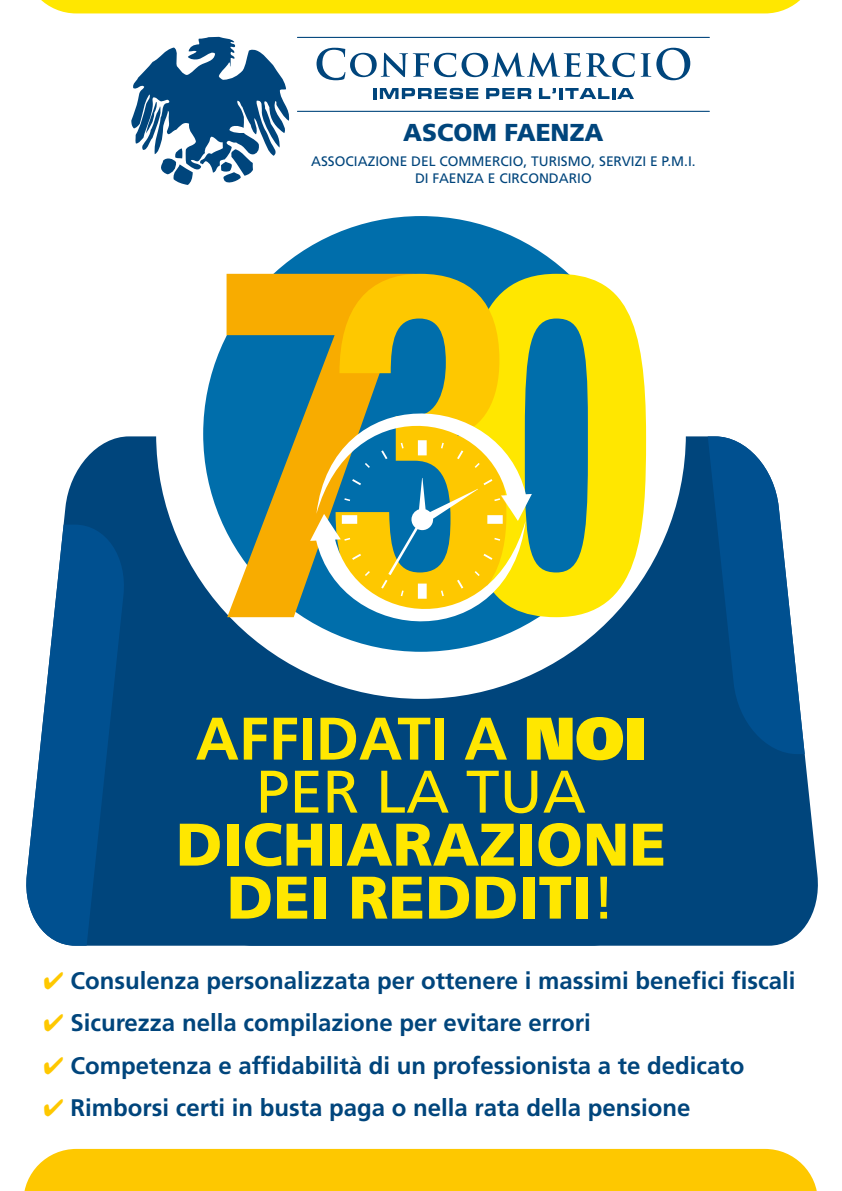
<style>
.page{position:relative;width:842px;height:1191px;background:#fff}
.page>*{position:absolute;margin:0;border:0;box-sizing:border-box;transform-origin:0 0}
.t1{font:900 60px/53px "Frutiger LT Std";color:#ffe700;text-align:center}
.t2{font:700 60px/53px "Frutiger LT Std";color:#ffe700;text-align:center}
.t3{font:900 24.5px "Frutiger LT Std";color:#00457c}
.t4{font:700 24px "Frutiger LT Std";color:#00457c}
.t5{font:13.7px/16.5px "Frutiger LT Std";color:#00457c;text-align:center}
.s1{font-weight:900}
.s2{font-weight:400}
.s3{color:#fec800}
</style>
<div class="page">
<div style="left:701px;top:754px;width:117px;height:191px;background:#00457c"></div>
<svg style="left:701px;top:436px;width:104px;height:318px;fill:#005090"></svg>
<div style="left:63px;top:436px;width:638px;height:509px;background:#00457c"></div>
<svg style="left:26px;top:524px;width:105px;height:421px;fill:#005090"></svg>
<div style="left:24px;top:1148px;width:793px;height:43px;background:#fec800"></div>
<div style="left:41px;top:0;width:759px;height:13px;background:#ffe700"></div>
<svg style="left:180px;top:192px;width:482px;height:483px;fill:#006eab"></svg>
<div style="left:156px;top:169px;width:530px;height:530px;border:47px solid #fff;border-radius:50%"></div>
<svg style="left:506px;top:274px;width:140px;height:343px;background:#a8be4a"></svg>
<svg style="left:227px;top:274px;width:109px;height:343px;background:#839157"></svg>
<svg style="left:336px;top:274px;width:170px;height:105px;background:#c4b226"></svg>
<svg style="left:310px;top:379px;width:222px;height:276px"></svg>
<svg style="left:131px;top:37px;width:159px;height:148px"></svg>
<svg style="left:316px;top:48px;width:319px;height:32px"></svg>
<svg style="left:641px;top:48px;width:49px;height:32px"></svg>
<hr style="left:373px;top:88px;width:4px;height:11px;background:#00457c">
<svg style="left:380px;top:88px;width:98px;height:11px"></svg>
<svg style="left:486px;top:88px;width:45px;height:11px"></svg>
<svg style="left:539px;top:88px;width:17px;height:11px"></svg>
<hr style="left:559px;top:88px;width:4px;height:11px;background:#00457c">
<svg style="left:565px;top:88px;width:69px;height:11px"></svg>
<hr style="left:297px;top:37px;width:413px;height:1px;background:#00457c">
<hr style="left:297px;top:111px;width:413px;height:1px;background:#00457c">
<p class="t3" style="left:403px;top:117px;width:202px">ASCOM FAENZA</p>
<p class="t5" style="left:311px;top:153px;width:386px">ASSOCIAZIONE DEL COMMERCIO, TURISMO, SERVIZI E P.M.I.<br>DI FAENZA E CIRCONDARIO</p>
<h1 class="t2" style="left:196px;top:712px;width:452px">AFFIDATI A <span class="s1">NOI<br></span><span class="s2">PER LA TUA</span></h1>
<h1 class="t1" style="left:176px;top:818px;width:492px">DICHIARAZIONE<br>DEI REDDITI<span class="s2">!</span></h1>
<p class="t4" style="left:43px;top:966px;width:754px"><span class="s3">✔</span> Consulenza personalizzata per ottenere i massimi benefici fiscali</p>
<p class="t4" style="left:43px;top:1008px;width:549px"><span class="s3">✔</span> Sicurezza nella compilazione per evitare errori</p>
<p class="t4" style="left:43px;top:1051px;width:702px"><span class="s3">✔</span> Competenza e affidabilità di un professionista a te dedicato</p>
<p class="t4" style="left:43px;top:1093px;width:649px"><span class="s3">✔</span> Rimborsi certi in busta paga o nella rata della pensione</p>
</div>
